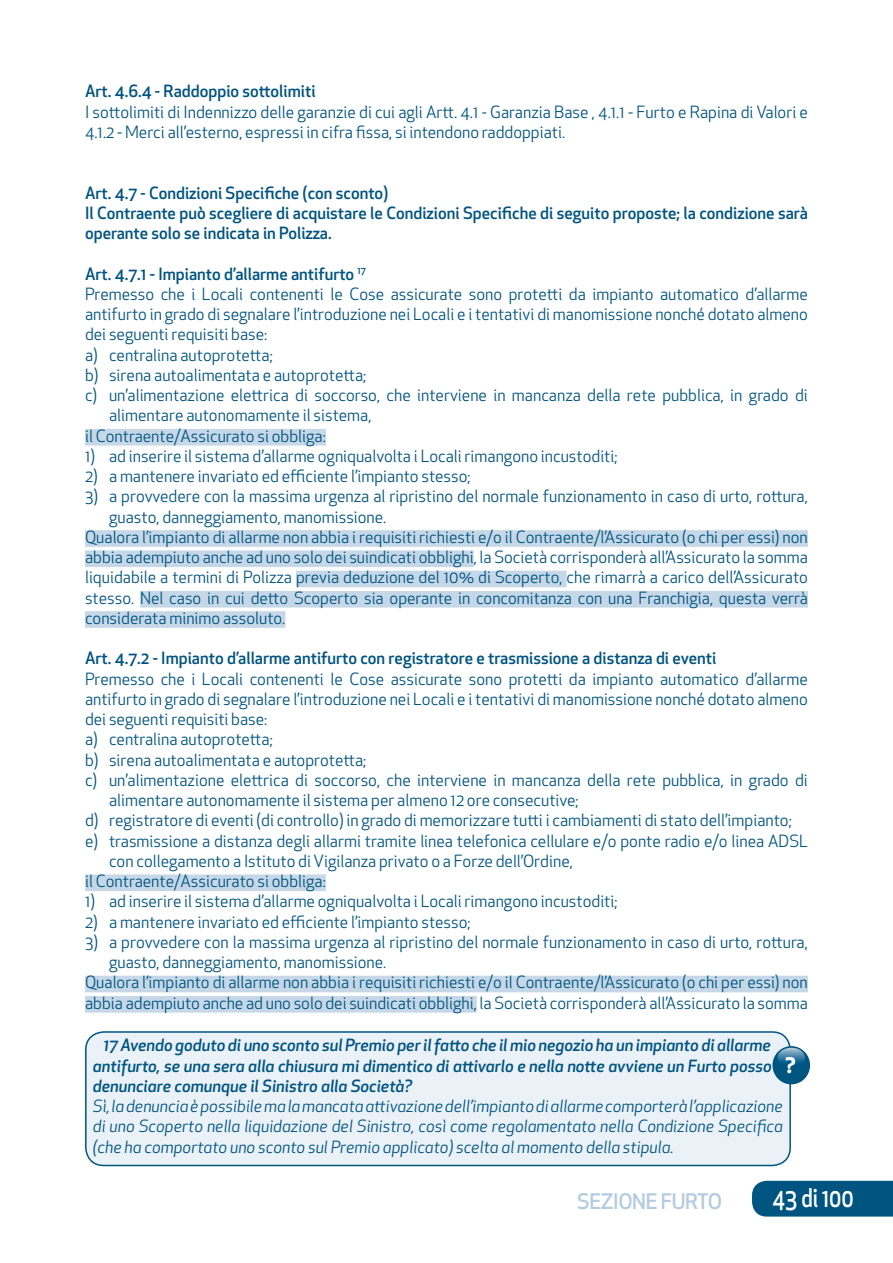
<style>
.page{position:relative;width:893px;height:1263px;background:#fff}
.page>*{position:absolute;margin:0;border:0;box-sizing:border-box;transform-origin:0 0}
.t1{font:500 25.2px "Apex New";letter-spacing:-.005em;color:#fff;scale:.83 1}
.t2{font:500 21px "Apex New";letter-spacing:-.02em;color:#b4ccdf}
.t3{font:700 21px "Apex New";color:#fff}
.t4{font:16.5px/20.2px "Apex New";color:#005480}
.t5{font:500 16.5px/20.2px "Apex New";color:#005480}
.t6{font:italic 16.5px/20.2px "Apex New";color:#005480;text-align:justify}
.t7{font:italic 500 16.5px/20.2px "Apex New";color:#005480;text-align:justify}
</style>
<div class="page">
<div style="left:752px;top:1181px;width:141px;height:35px;background:#005480"></div>
<div style="left:85px;top:429px;width:241px;height:16px;background:#c6d8e7"></div>
<div style="left:85px;top:530px;width:723px;height:17px;background:#c6d8e7"></div>
<div style="left:85px;top:550px;width:389px;height:17px;background:#c6d8e7"></div>
<div style="left:296px;top:571px;width:271px;height:16px;background:#c6d8e7"></div>
<div style="left:140px;top:591px;width:668px;height:16px;background:#c6d8e7"></div>
<div style="left:85px;top:611px;width:200px;height:17px;background:#c6d8e7"></div>
<div style="left:85px;top:874px;width:241px;height:17px;background:#c6d8e7"></div>
<div style="left:85px;top:976px;width:723px;height:16px;background:#c6d8e7"></div>
<div style="left:85px;top:996px;width:392px;height:16px;background:#c6d8e7"></div>
<div style="left:86px;top:1032px;width:704px;height:133px;background:#eaf1f7;border-radius:18px"></div>
<div style="left:85px;top:1031px;width:706px;height:135px;border:2px solid #005480;border-radius:18px"></div>
<div style="left:772px;top:1046px;width:38px;height:38px;background:#005480;border-radius:50%"></div>
<svg style="left:777px;top:1048px;width:28px;height:18px"></svg>
<p class="t5" style="left:85px;top:81px;width:232px">Art. 4.6.4 - Raddoppio sottolimiti</p>
<p class="t4" style="left:85px;top:102px;width:724px">I sottolimiti di Indennizzo delle garanzie di cui agli Artt. 4.1 - Garanzia Base , 4.1.1 - Furto e Rapina di Valori e<br>4.1.2 - Merci all’esterno, espressi in cifra fissa, si intendono raddoppiati.</p>
<p class="t5" style="left:85px;top:182px;width:724px">Art. 4.7 - Condizioni Specifiche (con sconto)<br>Il Contraente può scegliere di acquistare le Condizioni Specifiche di seguito proposte; la condizione sarà operante solo se indicata in Polizza.</p>
<p class="t5" style="left:85px;top:263px;width:283px">Art. 4.7.1 - Impianto d’allarme antifurto <sup>17</sup></p>
<p class="t4" style="left:85px;top:284px;width:724px">Premesso che i Locali contenenti le Cose assicurate sono protetti da impianto automatico d’allarme</p>
<p class="t4" style="left:85px;top:304px;width:724px">antifurto in grado di segnalare l’introduzione nei Locali e i tentativi di manomissione nonché dotato almeno</p>
<p class="t4" style="left:85px;top:324px;width:184px">dei seguenti requisiti base:</p>
<p class="t4" style="left:85px;top:345px;width:189px">a) centralina autoprotetta;</p>
<p class="t4" style="left:85px;top:365px;width:283px">b) sirena autoalimentata e autoprotetta;</p>
<p class="t4" style="left:85px;top:385px;width:724px">c) un’alimentazione elettrica di soccorso, che interviene in mancanza della rete pubblica, in grado di</p>
<p class="t4" style="left:109px;top:405px;width:264px">alimentare autonomamente il sistema,</p>
<p class="t4" style="left:85px;top:426px;width:242px">il Contraente/Assicurato si obbliga:</p>
<p class="t4" style="left:85px;top:446px;width:534px">1) ad inserire il sistema d’allarme ogniqualvolta i Locali rimangono incustoditi;</p>
<p class="t4" style="left:85px;top:466px;width:387px">2) a mantenere invariato ed efficiente l’impianto stesso;</p>
<p class="t4" style="left:85px;top:486px;width:724px">3) a provvedere con la massima urgenza al ripristino del normale funzionamento in caso di urto, rottura,</p>
<p class="t4" style="left:109px;top:507px;width:279px">guasto, danneggiamento, manomissione.</p>
<p class="t4" style="left:85px;top:527px;width:724px">Qualora l’impianto di allarme non abbia i requisiti richiesti e/o il Contraente/l’Assicurato (o chi per essi) non</p>
<p class="t4" style="left:85px;top:547px;width:724px">abbia adempiuto anche ad uno solo dei suindicati obblighi, la Società corrisponderà all’Assicurato la somma</p>
<p class="t4" style="left:85px;top:567px;width:724px">liquidabile a termini di Polizza previa deduzione del 10% di Scoperto, che rimarrà a carico dell’Assicurato</p>
<p class="t4" style="left:85px;top:587px;width:724px">stesso. Nel caso in cui detto Scoperto sia operante in concomitanza con una Franchigia, questa verrà</p>
<p class="t4" style="left:85px;top:608px;width:202px">considerata minimo assoluto.</p>
<p class="t5" style="left:85px;top:648px;width:633px">Art. 4.7.2 - Impianto d’allarme antifurto con registratore e trasmissione a distanza di eventi</p>
<p class="t4" style="left:85px;top:668px;width:724px">Premesso che i Locali contenenti le Cose assicurate sono protetti da impianto automatico d’allarme</p>
<p class="t4" style="left:85px;top:689px;width:724px">antifurto in grado di segnalare l’introduzione nei Locali e i tentativi di manomissione nonché dotato almeno</p>
<p class="t4" style="left:85px;top:709px;width:184px">dei seguenti requisiti base:</p>
<p class="t4" style="left:85px;top:729px;width:189px">a) centralina autoprotetta;</p>
<p class="t4" style="left:85px;top:749px;width:283px">b) sirena autoalimentata e autoprotetta;</p>
<p class="t4" style="left:85px;top:770px;width:724px">c) un’alimentazione elettrica di soccorso, che interviene in mancanza della rete pubblica, in grado di</p>
<p class="t4" style="left:109px;top:790px;width:471px">alimentare autonomamente il sistema per almeno 12 ore consecutive;</p>
<p class="t4" style="left:85px;top:810px;width:708px">d) registratore di eventi (di controllo) in grado di memorizzare tutti i cambiamenti di stato dell’impianto;</p>
<p class="t4" style="left:85px;top:830px;width:724px">e) trasmissione a distanza degli allarmi tramite linea telefonica cellulare e/o ponte radio e/o linea ADSL</p>
<p class="t4" style="left:109px;top:851px;width:465px">con collegamento a Istituto di Vigilanza privato o a Forze dell’Ordine,</p>
<p class="t4" style="left:85px;top:871px;width:242px">il Contraente/Assicurato si obbliga:</p>
<p class="t4" style="left:85px;top:891px;width:534px">1) ad inserire il sistema d’allarme ogniqualvolta i Locali rimangono incustoditi;</p>
<p class="t4" style="left:85px;top:911px;width:387px">2) a mantenere invariato ed efficiente l’impianto stesso;</p>
<p class="t4" style="left:85px;top:932px;width:724px">3) a provvedere con la massima urgenza al ripristino del normale funzionamento in caso di urto, rottura,</p>
<p class="t4" style="left:109px;top:952px;width:279px">guasto, danneggiamento, manomissione.</p>
<p class="t4" style="left:85px;top:972px;width:724px">Qualora l’impianto di allarme non abbia i requisiti richiesti e/o il Contraente/l’Assicurato (o chi per essi) non</p>
<p class="t4" style="left:85px;top:992px;width:724px">abbia adempiuto anche ad uno solo dei suindicati obblighi, la Società corrisponderà all’Assicurato la somma</p>
<p class="t7" style="left:93px;top:1035px;width:680px;text-indent:10px">17 Avendo goduto di uno sconto sul Premio per il fatto che il mio negozio ha un impianto di allarme antifurto, se una sera alla chiusura mi dimentico di attivarlo e nella notte avviene un Furto posso denunciare comunque il Sinistro alla Società?</p>
<p class="t6" style="left:93px;top:1096px;width:692px">Sì, la denuncia è possibile ma la mancata attivazione dell’impianto di allarme comporterà l’applicazione di uno Scoperto nella liquidazione del Sinistro, così come regolamentato nella Condizione Specifica (che ha comportato uno sconto sul Premio applicato) scelta al momento della stipula.</p>
<p class="t3" style="left:785px;top:1050px;width:12px">?</p>
<p class="t2" style="left:577px;top:1187px;width:146px">SEZIONE FURTO</p>
<h1 class="t1" style="left:773px;top:1181px;width:99px">43 di 100</h1>
</div>
